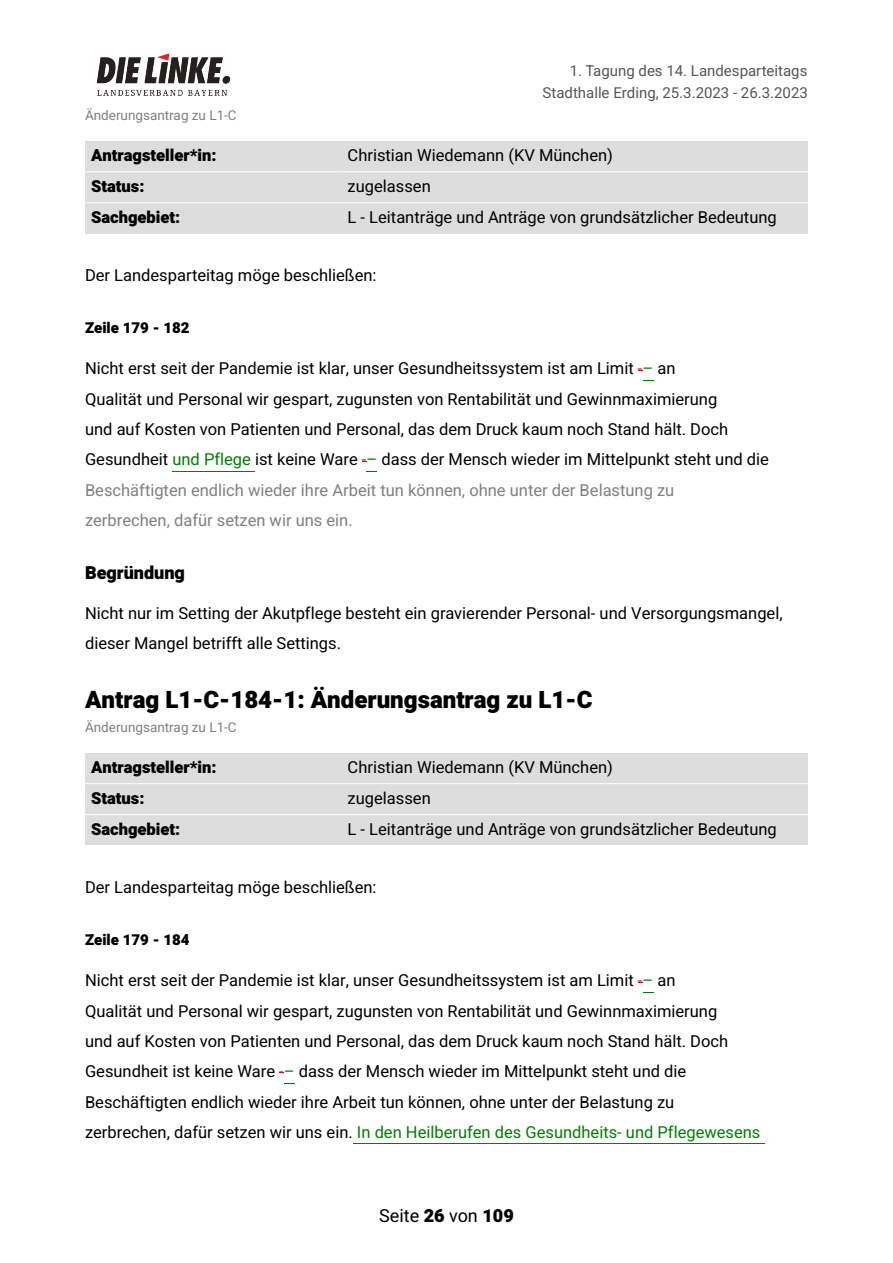
<style>
.page{position:relative;width:893px;height:1263px;background:#fff}
.page>*{position:absolute;margin:0;border:0;box-sizing:border-box;transform-origin:0 0}
.t1{font:900 24px "Heebo";color:#000}
.t2{font:18px "Heebo";color:#000}
.t3{font:900 18px "Heebo";color:#000}
.t4{font:16.5px/30.3px "Heebo";color:#000}
.t5{font:900 16.5px "Heebo";color:#000}
.t6{font:15px/22px "Heebo";color:#555;text-align:right}
.t7{font:900 15px "Heebo";color:#000}
.t8{font:13.5px "Heebo";color:#808080}
.s1{color:#f00}
.s2{color:#008000}
.s3{color:#808080}
.s4{font-weight:900}
</style>
<div class="page">
<div style="left:342px;top:815px;width:466px;height:30px;background:#ddd"></div>
<div style="left:85px;top:815px;width:257px;height:30px;background:#ddd"></div>
<div style="left:342px;top:784px;width:466px;height:31px;background:#ddd"></div>
<div style="left:85px;top:784px;width:257px;height:31px;background:#ddd"></div>
<div style="left:342px;top:753px;width:466px;height:31px;background:#ddd"></div>
<div style="left:85px;top:753px;width:257px;height:31px;background:#ddd"></div>
<div style="left:342px;top:203px;width:466px;height:30px;background:#ddd"></div>
<div style="left:85px;top:203px;width:257px;height:30px;background:#ddd"></div>
<div style="left:342px;top:172px;width:466px;height:31px;background:#ddd"></div>
<div style="left:85px;top:172px;width:257px;height:31px;background:#ddd"></div>
<div style="left:342px;top:141px;width:466px;height:31px;background:#ddd"></div>
<div style="left:85px;top:141px;width:257px;height:31px;background:#ddd"></div>
<hr style="left:85px;top:171px;width:257px;height:1px;background:#fff">
<hr style="left:342px;top:171px;width:466px;height:1px;background:#fff">
<hr style="left:85px;top:202px;width:257px;height:1px;background:#fff">
<hr style="left:342px;top:202px;width:466px;height:1px;background:#fff">
<hr style="left:172px;top:471px;width:83px;height:1px;background:#008000">
<hr style="left:85px;top:783px;width:257px;height:1px;background:#fff">
<hr style="left:342px;top:783px;width:466px;height:1px;background:#fff">
<hr style="left:85px;top:814px;width:257px;height:1px;background:#fff">
<hr style="left:342px;top:814px;width:466px;height:1px;background:#fff">
<hr style="left:353px;top:1143px;width:412px;height:1px;background:#008000">
<img style="left:96px;top:53px;width:135px;height:43px">
<p class="t6" style="left:543px;top:60px;width:267px">1. Tagung des 14. Landesparteitags<br>Stadthalle Erding, 25.3.2023 - 26.3.2023</p>
<p class="t8" style="left:85px;top:106px;width:153px">Änderungsantrag zu L1-C</p>
<p class="t5" style="left:91px;top:144px;width:127px">Antragsteller*in:</p>
<p class="t4" style="left:348px;top:141px;width:267px">Christian Wiedemann (KV München)</p>
<p class="t5" style="left:91px;top:175px;width:55px">Status:</p>
<p class="t4" style="left:348px;top:172px;width:85px">zugelassen</p>
<p class="t5" style="left:91px;top:206px;width:91px">Sachgebiet:</p>
<p class="t4" style="left:348px;top:203px;width:431px">L - Leitanträge und Anträge von grundsätzlicher Bedeutung</p>
<p class="t4" style="left:85px;top:260px;width:293px">Der Landesparteitag möge beschließen:</p>
<p class="t7" style="left:85px;top:318px;width:106px">Zeile 179 - 182</p>
<p class="t4" style="left:85px;top:354px;width:685px">Nicht erst seit der Pandemie ist klar, unser Gesundheitssystem ist am Limit <span class="s1">-</span><span class="s2">–</span> an<br>Qualität und Personal wir gespart, zugunsten von Rentabilität und Gewinnmaximierung<br>und auf Kosten von Patienten und Personal, das dem Druck kaum noch Stand hält. Doch Gesundheit <span class="s2">und Pflege</span> ist keine Ware <span class="s1">-</span><span class="s2">–</span> dass der Mensch wieder im Mittelpunkt steht und die <span class="s3">Beschäftigten endlich wieder ihre Arbeit tun können, ohne unter der Belastung zu<br>zerbrechen, dafür setzen wir uns ein.</span></p>
<p class="t3" style="left:85px;top:560px;width:101px">Begründung</p>
<p class="t4" style="left:85px;top:598px;width:699px">Nicht nur im Setting der Akutpflege besteht ein gravierender Personal- und Versorgungsmangel, dieser Mangel betrifft alle Settings.</p>
<h1 class="t1" style="left:85px;top:683px;width:509px">Antrag L1-C-184-1: Änderungsantrag zu L1-C</h1>
<p class="t8" style="left:85px;top:718px;width:153px">Änderungsantrag zu L1-C</p>
<p class="t5" style="left:91px;top:756px;width:127px">Antragsteller*in:</p>
<p class="t4" style="left:348px;top:753px;width:267px">Christian Wiedemann (KV München)</p>
<p class="t5" style="left:91px;top:787px;width:55px">Status:</p>
<p class="t4" style="left:348px;top:784px;width:85px">zugelassen</p>
<p class="t5" style="left:91px;top:818px;width:91px">Sachgebiet:</p>
<p class="t4" style="left:348px;top:815px;width:431px">L - Leitanträge und Anträge von grundsätzlicher Bedeutung</p>
<p class="t4" style="left:85px;top:872px;width:293px">Der Landesparteitag möge beschließen:</p>
<p class="t7" style="left:85px;top:929px;width:106px">Zeile 179 - 184</p>
<p class="t4" style="left:85px;top:966px;width:677px">Nicht erst seit der Pandemie ist klar, unser Gesundheitssystem ist am Limit <span class="s1">-</span><span class="s2">–</span> an<br>Qualität und Personal wir gespart, zugunsten von Rentabilität und Gewinnmaximierung<br>und auf Kosten von Patienten und Personal, das dem Druck kaum noch Stand hält. Doch Gesundheit ist keine Ware <span class="s1">-</span><span class="s2">–</span> dass der Mensch wieder im Mittelpunkt steht und die Beschäftigten endlich wieder ihre Arbeit tun können, ohne unter der Belastung zu zerbrechen, dafür setzen wir uns ein. <span class="s2">In den Heilberufen des Gesundheits- und Pflegewesens</span></p>
<p class="t2" style="left:379px;top:1203px;width:136px">Seite <span class="s4">26</span> von <span class="s4">109</span></p>
</div>
